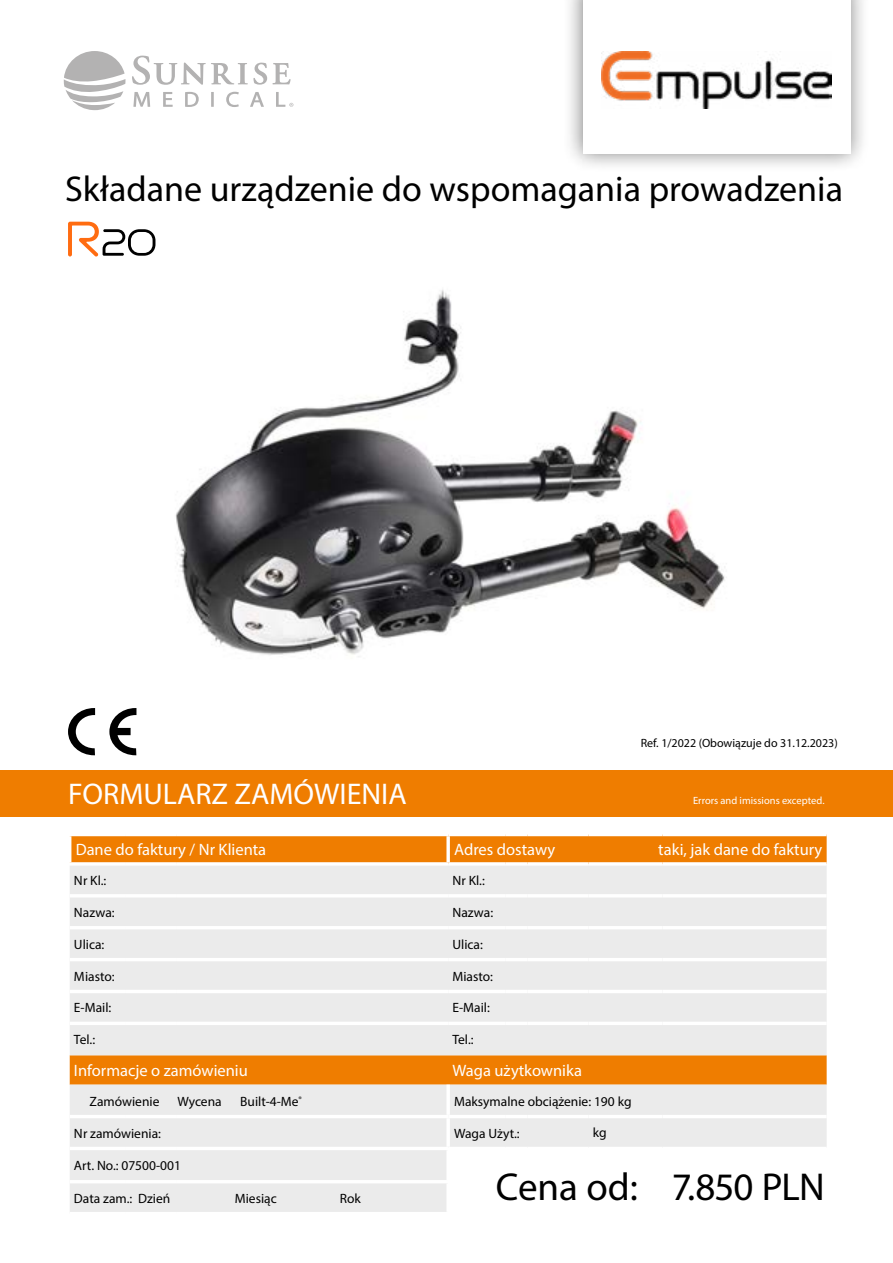
<style>
.page{position:relative;width:893px;height:1263px;background:#fff}
.page>*{position:absolute;margin:0;border:0;box-sizing:border-box;transform-origin:0 0}
.t1{font:39px "Myriad Pro";letter-spacing:-.015em;color:#000}
.t2{font:36px "Myriad Pro";color:#000}
.t3{font:30px "Myriad Pro";color:#fff}
.t4{font:16.5px "Myriad Pro";color:#fff}
.t5{font:13.5px "Myriad Pro";color:#000}
.t6{font:12px "Myriad Pro";color:#000}
.t7{font:10.5px "Myriad Pro";color:#fff}
</style>
<div class="page">
<svg style="left:68px;top:708px;width:27px;height:47px"></svg>
<svg style="left:109px;top:708px;width:27px;height:47px"></svg>
<div style="left:563px;top:0;width:308px;height:173px;background:#000;opacity:.5"></div>
<div style="left:583px;top:0;width:267px;height:153px;background:#fff"></div>
<svg style="left:64px;top:51px;width:61px;height:59px"></svg>
<svg style="left:132px;top:56px;width:135px;height:29px"></svg>
<svg style="left:273px;top:63px;width:18px;height:21px"></svg>
<svg style="left:133px;top:92px;width:17px;height:15px"></svg>
<svg style="left:163px;top:92px;width:10px;height:15px"></svg>
<svg style="left:185px;top:92px;width:14px;height:15px"></svg>
<svg style="left:211px;top:92px;width:3px;height:15px"></svg>
<svg style="left:226px;top:92px;width:13px;height:15px"></svg>
<svg style="left:250px;top:92px;width:14px;height:15px"></svg>
<svg style="left:276px;top:92px;width:17px;height:15px"></svg>
<div style="left:71px;top:836px;width:756px;height:26px;background:#ef7d00"></div>
<svg style="left:70px;top:866px;width:757px;height:346px;background:#ebe0d3"></svg>
<div style="left:448px;top:1148px;width:379px;height:65px;background:#fff"></div>
<hr style="left:446px;top:1183px;width:4px;height:29px;background:#fff">
<svg style="left:505px;top:862px;width:22px;height:2px"></svg>
<svg style="left:527px;top:862px;width:61px;height:2px"></svg>
<svg style="left:588px;top:862px;width:75px;height:2px"></svg>
<svg style="left:663px;top:862px;width:164px;height:2px"></svg>
<hr style="left:505px;top:894px;width:22px;height:3px;background:#fff">
<hr style="left:527px;top:894px;width:61px;height:3px;background:#fff">
<hr style="left:588px;top:894px;width:75px;height:3px;background:#fff">
<hr style="left:663px;top:894px;width:164px;height:3px;background:#fff">
<hr style="left:505px;top:926px;width:22px;height:3px;background:#fff">
<hr style="left:527px;top:926px;width:61px;height:3px;background:#fff">
<hr style="left:588px;top:926px;width:75px;height:3px;background:#fff">
<hr style="left:663px;top:926px;width:164px;height:3px;background:#fff">
<hr style="left:505px;top:958px;width:22px;height:3px;background:#fff">
<hr style="left:527px;top:958px;width:61px;height:3px;background:#fff">
<hr style="left:588px;top:958px;width:75px;height:3px;background:#fff">
<hr style="left:663px;top:958px;width:164px;height:3px;background:#fff">
<hr style="left:505px;top:990px;width:22px;height:3px;background:#fff">
<hr style="left:527px;top:990px;width:61px;height:3px;background:#fff">
<hr style="left:588px;top:990px;width:75px;height:3px;background:#fff">
<hr style="left:663px;top:990px;width:164px;height:3px;background:#fff">
<hr style="left:505px;top:1022px;width:22px;height:3px;background:#fff">
<hr style="left:527px;top:1022px;width:61px;height:3px;background:#fff">
<hr style="left:588px;top:1022px;width:75px;height:3px;background:#fff">
<hr style="left:663px;top:1022px;width:164px;height:3px;background:#fff">
<hr style="left:448px;top:1147px;width:57px;height:3px;background:#fff">
<hr style="left:446px;top:1150px;width:4px;height:30px;background:#fff">
<hr style="left:505px;top:1147px;width:22px;height:3px;background:#fff">
<hr style="left:527px;top:1147px;width:61px;height:3px;background:#fff">
<hr style="left:588px;top:1147px;width:75px;height:3px;background:#fff">
<hr style="left:663px;top:1147px;width:164px;height:3px;background:#fff">
<svg style="left:446px;top:836px;width:4px;height:26px"></svg>
<svg style="left:69px;top:862px;width:56px;height:1px"></svg>
<svg style="left:125px;top:862px;width:51px;height:1px"></svg>
<svg style="left:176px;top:862px;width:272px;height:1px"></svg>
<svg style="left:448px;top:862px;width:57px;height:2px"></svg>
<hr style="left:70px;top:894px;width:55px;height:3px;background:#fff">
<hr style="left:125px;top:894px;width:51px;height:3px;background:#fff">
<hr style="left:176px;top:894px;width:272px;height:3px;background:#fff">
<hr style="left:448px;top:894px;width:57px;height:3px;background:#fff">
<hr style="left:70px;top:926px;width:55px;height:3px;background:#fff">
<hr style="left:125px;top:926px;width:51px;height:3px;background:#fff">
<hr style="left:176px;top:926px;width:272px;height:3px;background:#fff">
<hr style="left:448px;top:926px;width:57px;height:3px;background:#fff">
<hr style="left:70px;top:958px;width:55px;height:3px;background:#fff">
<hr style="left:125px;top:958px;width:51px;height:3px;background:#fff">
<hr style="left:176px;top:958px;width:272px;height:3px;background:#fff">
<hr style="left:448px;top:958px;width:57px;height:3px;background:#fff">
<hr style="left:70px;top:990px;width:55px;height:3px;background:#fff">
<hr style="left:125px;top:990px;width:51px;height:3px;background:#fff">
<hr style="left:176px;top:990px;width:272px;height:3px;background:#fff">
<hr style="left:448px;top:990px;width:57px;height:3px;background:#fff">
<hr style="left:70px;top:1022px;width:55px;height:3px;background:#fff">
<hr style="left:125px;top:1022px;width:51px;height:3px;background:#fff">
<hr style="left:176px;top:1022px;width:272px;height:3px;background:#fff">
<hr style="left:448px;top:1022px;width:57px;height:3px;background:#fff">
<hr style="left:70px;top:1115px;width:55px;height:3px;background:#fff">
<hr style="left:125px;top:1115px;width:51px;height:3px;background:#fff">
<hr style="left:176px;top:1115px;width:272px;height:3px;background:#fff">
<hr style="left:448px;top:1115px;width:57px;height:3px;background:#fff">
<hr style="left:505px;top:1115px;width:22px;height:3px;background:#fff">
<hr style="left:527px;top:1115px;width:61px;height:3px;background:#fff">
<hr style="left:588px;top:1115px;width:75px;height:3px;background:#fff">
<hr style="left:663px;top:1115px;width:164px;height:3px;background:#fff">
<hr style="left:70px;top:1147px;width:55px;height:3px;background:#fff">
<hr style="left:125px;top:1147px;width:51px;height:3px;background:#fff">
<hr style="left:176px;top:1147px;width:272px;height:3px;background:#fff">
<hr style="left:70px;top:1180px;width:55px;height:3px;background:#fff">
<hr style="left:125px;top:1180px;width:51px;height:3px;background:#fff">
<hr style="left:176px;top:1180px;width:274px;height:3px;background:#fff">
<hr style="left:446px;top:1085px;width:4px;height:30px;background:#fff">
<hr style="left:446px;top:1118px;width:4px;height:29px;background:#fff">
<div style="left:0;top:770px;width:893px;height:46px;background:#ef7d00"></div>
<img style="left:175px;top:289px;width:550px;height:368px">
<svg style="left:68px;top:222px;width:87px;height:34px"></svg>
<img style="left:601px;top:52px;width:231px;height:57px">
<h2 class="t2" style="left:65px;top:167px;width:779px">Składane urządzenie do wspomagania prowadzenia</h2>
<h3 class="t3" style="left:68px;top:776px;width:340px">FORMULARZ ZAMÓWIENIA</h3>
<p class="t6" style="left:641px;top:736px;width:199px">Ref. 1/2022 (Obowiązuje do 31.12.2023)</p>
<p class="t7" style="left:693px;top:794px;width:133px">Errors and imissions excepted.</p>
<p class="t4" style="left:76px;top:840px;width:192px">Dane do faktury / Nr Klienta</p>
<p class="t4" style="left:454px;top:840px;width:103px">Adres dostawy</p>
<p class="t4" style="left:658px;top:840px;width:166px">taki, jak dane do faktury</p>
<p class="t5" style="left:74px;top:872px;width:34px">Nr Kl.:</p>
<p class="t5" style="left:452px;top:872px;width:34px">Nr Kl.:</p>
<p class="t5" style="left:74px;top:904px;width:42px">Nazwa:</p>
<p class="t5" style="left:452px;top:904px;width:42px">Nazwa:</p>
<p class="t5" style="left:74px;top:936px;width:32px">Ulica:</p>
<p class="t5" style="left:452px;top:936px;width:32px">Ulica:</p>
<p class="t5" style="left:74px;top:968px;width:42px">Miasto:</p>
<p class="t5" style="left:452px;top:968px;width:42px">Miasto:</p>
<p class="t5" style="left:74px;top:1000px;width:39px">E-Mail:</p>
<p class="t5" style="left:452px;top:1000px;width:39px">E-Mail:</p>
<p class="t5" style="left:74px;top:1031px;width:23px">Tel.:</p>
<p class="t5" style="left:452px;top:1031px;width:23px">Tel.:</p>
<p class="t4" style="left:74px;top:1060px;width:175px">Informacje o zamówieniu</p>
<p class="t4" style="left:452px;top:1060px;width:131px">Waga użytkownika</p>
<p class="t5" style="left:90px;top:1093px;width:71px">Zamówienie</p>
<p class="t5" style="left:177px;top:1093px;width:46px">Wycena</p>
<p class="t5" style="left:240px;top:1093px;width:63px">Built-4-Me<sup>®</sup></p>
<p class="t5" style="left:454px;top:1093px;width:179px">Maksymalne obciążenie: 190 kg</p>
<p class="t5" style="left:74px;top:1125px;width:88px">Nr zamówienia:</p>
<p class="t5" style="left:454px;top:1125px;width:67px">Waga Użyt.:</p>
<p class="t5" style="left:593px;top:1124px;width:15px">kg</p>
<p class="t5" style="left:74px;top:1157px;width:109px">Art. No.: 07500-001</p>
<p class="t5" style="left:74px;top:1190px;width:98px">Data zam.: Dzień</p>
<p class="t5" style="left:235px;top:1190px;width:43px">Miesiąc</p>
<p class="t5" style="left:340px;top:1190px;width:23px">Rok</p>
<h1 class="t1" style="left:496px;top:1163px;width:330px">Cena od: 7.850 PLN</h1>
</div>
